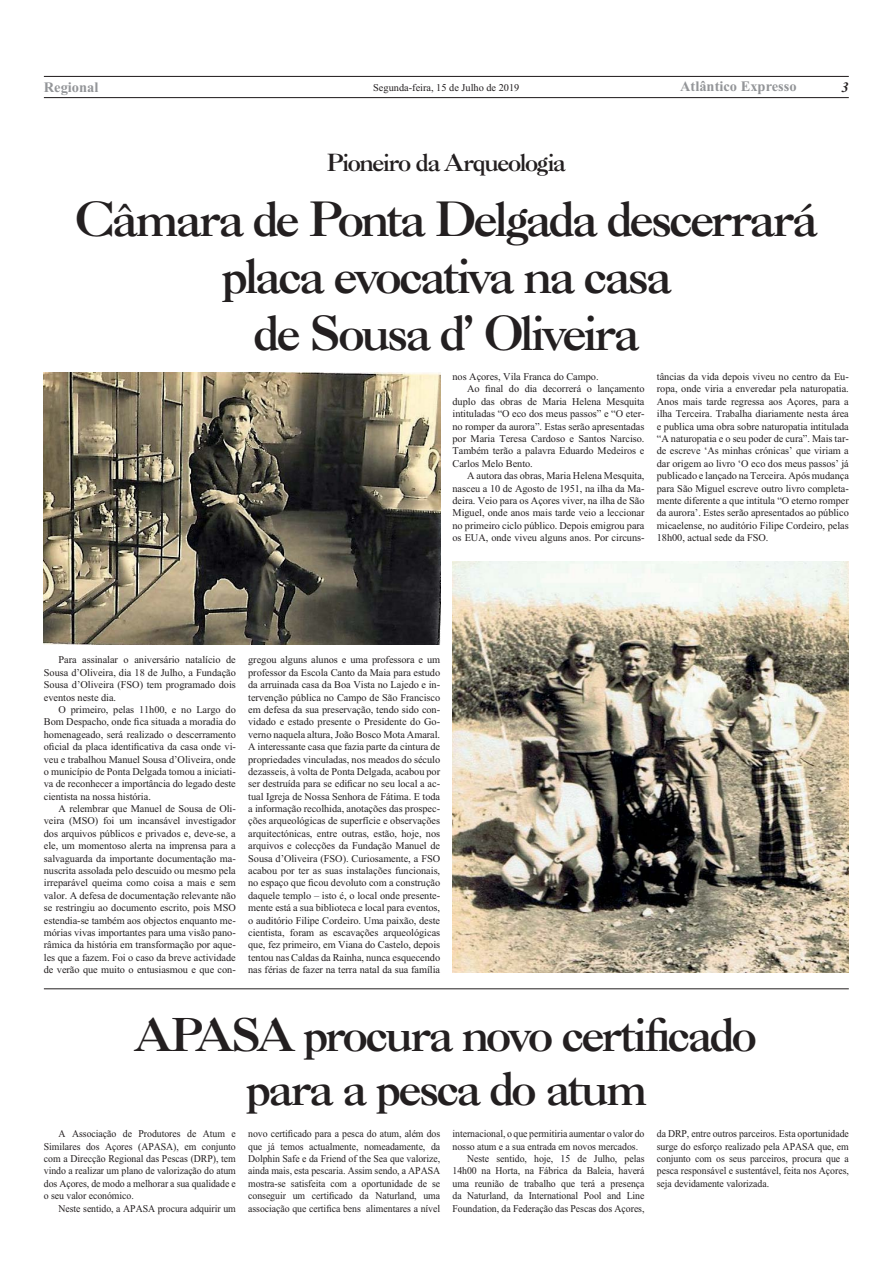
<style>
.page{position:relative;width:893px;height:1263px;background:#fff}
.page>*{position:absolute;margin:0;border:0;box-sizing:border-box;transform-origin:0 0}
.t1{font:700 47.55px/57px "Caslon BT";letter-spacing:-.06em;color:#231f20;text-align:center}
.t2{font:700 45.45px/54.4px "Caslon BT";letter-spacing:-.055em;color:#231f20;text-align:center}
.t3{font:700 23.7px "Caslon BT";letter-spacing:-.055em;color:#231f20}
.t4{font:700 14.4px "Times New Roman";color:#939598}
.t5{font:italic 700 14.4px "Times New Roman";color:#231f20}
.t6{font:10.35px/12.5px "Times New Roman";letter-spacing:-.005em;color:#231f20;text-align:justify}
.t7{font:10.35px/12.5px "Times New Roman";letter-spacing:-.005em;color:#231f20;text-align:justify;scale:.95 1}
</style>
<div class="page">
<hr style="left:44px;top:76px;width:805px;height:1px;background:#231f20">
<hr style="left:44px;top:97px;width:805px;height:1px;background:#231f20">
<hr style="left:44px;top:989px;width:805px;height:1px;background:#231f20">
<img style="left:43px;top:372px;width:397px;height:273px">
<img style="left:453px;top:561px;width:396px;height:412px">
<h3 class="t4" style="left:44px;top:82px;width:56px">Regional</h3>
<p class="t6" style="left:373px;top:82px;width:148px">Segunda-feira, 15 de Julho de 2019</p>
<h3 class="t4" style="left:680px;top:81px;width:118px">Atlântico Expresso</h3>
<h3 class="t5" style="left:841px;top:82px;width:9px">3</h3>
<h3 class="t3" style="left:327px;top:153px;width:240px">Pioneiro da Arqueologia</h3>
<h1 class="t1" style="left:75px;top:193px;width:744px">Câmara de Ponta Delgada descerrará placa evocativa na casa<br>de Sousa d’ Oliveira</h1>
<p class="t6" style="left:452px;top:371px;width:148px">nos Açores, Vila Franca do Campo.</p>
<p class="t6" style="left:467px;top:384px;width:179px">Ao final do dia decorrerá o lançamento</p>
<p class="t6" style="left:452px;top:396px;width:193px">duplo das obras de Maria Helena Mesquita</p>
<p class="t6" style="left:452px;top:409px;width:193px">intituladas “O eco dos meus passos” e “O eter-</p>
<p class="t6" style="left:452px;top:421px;width:193px">no romper da aurora”. Estas serão apresentadas</p>
<p class="t6" style="left:452px;top:433px;width:193px">por Maria Teresa Cardoso e Santos Narciso.</p>
<p class="t6" style="left:452px;top:446px;width:193px">Também terão a palavra Eduardo Medeiros e</p>
<p class="t6" style="left:452px;top:458px;width:82px">Carlos Melo Bento.</p>
<p class="t6" style="left:467px;top:470px;width:179px">A autora das obras, Maria Helena Mesquita,</p>
<p class="t6" style="left:452px;top:483px;width:193px">nasceu a 10 de Agosto de 1951, na ilha da Ma-</p>
<p class="t6" style="left:452px;top:495px;width:193px">deira. Veio para os Açores viver, na ilha de São</p>
<p class="t6" style="left:452px;top:508px;width:193px">Miguel, onde anos mais tarde veio a leccionar</p>
<p class="t6" style="left:452px;top:520px;width:193px">no primeiro ciclo público. Depois emigrou para</p>
<p class="t6" style="left:452px;top:532px;width:193px">os EUA, onde viveu alguns anos. Por circuns-</p>
<p class="t6" style="left:657px;top:371px;width:194px">tâncias da vida depois viveu no centro da Eu&shy;ropa, onde viria a enveredar pela naturopatia.<br>Anos mais tarde regressa aos Açores, para a ilha Terceira. Trabalha diariamente nesta área e publica uma obra sobre naturopatia intitulada “A naturopatia e o seu poder de cura”. Mais tar&shy;de escreve ‘As minhas crónicas’ que viriam a dar origem ao livro ‘O eco dos meus passos’ já publicado e lançado na Terceira. Após mudança para São Miguel escreve outro livro completa&shy;mente diferente a que intitula “O eterno romper da aurora’. Estes serão apresentados ao público micaelense, no auditório Filipe Cordeiro, pelas 18h00, actual sede da FSO.</p>
<p class="t6" style="left:44px;top:655px;width:193px;text-indent:15px">Para assinalar o aniversário natalício de Sousa d’Oliveira, dia 18 de Julho, a Fundação Sousa d’Oliveira (FSO) tem programado dois eventos neste dia.</p>
<p class="t6" style="left:44px;top:704px;width:193px;text-indent:15px">O primeiro, pelas 11h00, e no Largo do Bom Despacho, onde fica situada a moradia do homenageado, será realizado o descerramento oficial da placa identificativa da casa onde vi&shy;veu e trabalhou Manuel Sousa d’Oliveira, onde o município de Ponta Delgada tomou a iniciati&shy;va de reconhecer a importância do legado deste cientista na nossa história.</p>
<p class="t6" style="left:44px;top:803px;width:193px;text-indent:15px">A relembrar que Manuel de Sousa de Oli&shy;veira (MSO) foi um incansável investigador dos arquivos públicos e privados e, deve-se, a ele, um momentoso alerta na imprensa para a salvaguarda da importante documentação ma&shy;nuscrita assolada pelo descuido ou mesmo pela irreparável queima como coisa a mais e sem valor. A defesa de documentação relevante não se restringiu ao documento escrito, pois MSO estendia-se também aos objectos enquanto me&shy;mórias vivas importantes para uma visão pano&shy;râmica da história em transformação por aque&shy;les que a fazem. Foi o caso da breve actividade de verão que muito o entusiasmou e que con-</p>
<p class="t6" style="left:248px;top:655px;width:193px">gregou alguns alunos e uma professora e um professor da Escola Canto da Maia para estudo da arruinada casa da Boa Vista no Lajedo e in&shy;tervenção pública no Campo de São Francisco em defesa da sua preservação, tendo sido con&shy;vidado e estado presente o Presidente do Go&shy;verno naquela altura, João Bosco Mota Amaral.<br>A interessante casa que fazia parte da cintura de propriedades vinculadas, nos meados do século dezasseis, à volta de Ponta Delgada, acabou por ser destruída para se edificar no seu local a ac&shy;tual Igreja de Nossa Senhora de Fátima. E toda a informação recolhida, anotações das prospec&shy;ções arqueológicas de superfície e observações arquitectónicas, entre outras, estão, hoje, nos arquivos e colecções da Fundação Manuel de Sousa d’Oliveira (FSO). Curiosamente, a FSO acabou por ter as suas instalações funcionais, no espaço que ficou devoluto com a construção daquele templo – isto é, o local onde presente&shy;mente está a sua biblioteca e local para eventos, o auditório Filipe Cordeiro. Uma paixão, deste cientista, foram as escavações arqueológicas que, fez primeiro, em Viana do Castelo, depois tentou nas Caldas da Rainha, nunca esquecendo nas férias de fazer na terra natal da sua família</p>
<h2 class="t2" style="left:136px;top:1010px;width:623px">APASA procura novo certificado para a pesca do atum</h2>
<p class="t7" style="left:44px;top:1129px;width:204px;text-indent:15px">A Associação de Produtores de Atum e Similares dos Açores (APASA), em conjunto com a Direcção Regional das Pescas (DRP), tem vindo a realizar um plano de valorização do atum dos Açores, de modo a melhorar a sua qualidade e o seu valor económico.</p>
<p class="t7" style="left:59px;top:1203px;width:188px">Neste sentido, a APASA procura adquirir um</p>
<p class="t7" style="left:248px;top:1129px;width:204px">novo certificado para a pesca do atum, além dos que já temos actualmente, nomeadamente, da Dolphin Safe e da Friend of the Sea que valorize, ainda mais, esta pescaria. Assim sendo, a APASA mostra-se satisfeita com a oportunidade de se conseguir um certificado da Naturland, uma associação que certifica bens alimentares a nível</p>
<p class="t7" style="left:452px;top:1129px;width:204px">internacional, o que permitiria aumentar o valor do</p>
<p class="t7" style="left:657px;top:1129px;width:204px">da DRP, entre outros parceiros. Esta oportunidade surge do esforço realizado pela APASA que, em conjunto com os seus parceiros, procura que a pesca responsável e sustentável, feita nos Açores, seja devidamente valorizada.</p>
<p class="t7" style="left:452px;top:1141px;width:197px">nosso atum e a sua entrada em novos mercados.</p>
<p class="t7" style="left:467px;top:1153px;width:188px">Neste sentido, hoje, 15 de Julho, pelas</p>
<p class="t7" style="left:452px;top:1166px;width:204px">14h00 na Horta, na Fábrica da Baleia, haverá</p>
<p class="t7" style="left:452px;top:1178px;width:204px">uma reunião de trabalho que terá a presença</p>
<p class="t7" style="left:452px;top:1190px;width:204px">da Naturland, da International Pool and Line</p>
<p class="t7" style="left:452px;top:1203px;width:204px">Foundation, da Federação das Pescas dos Açores,</p>
</div>
